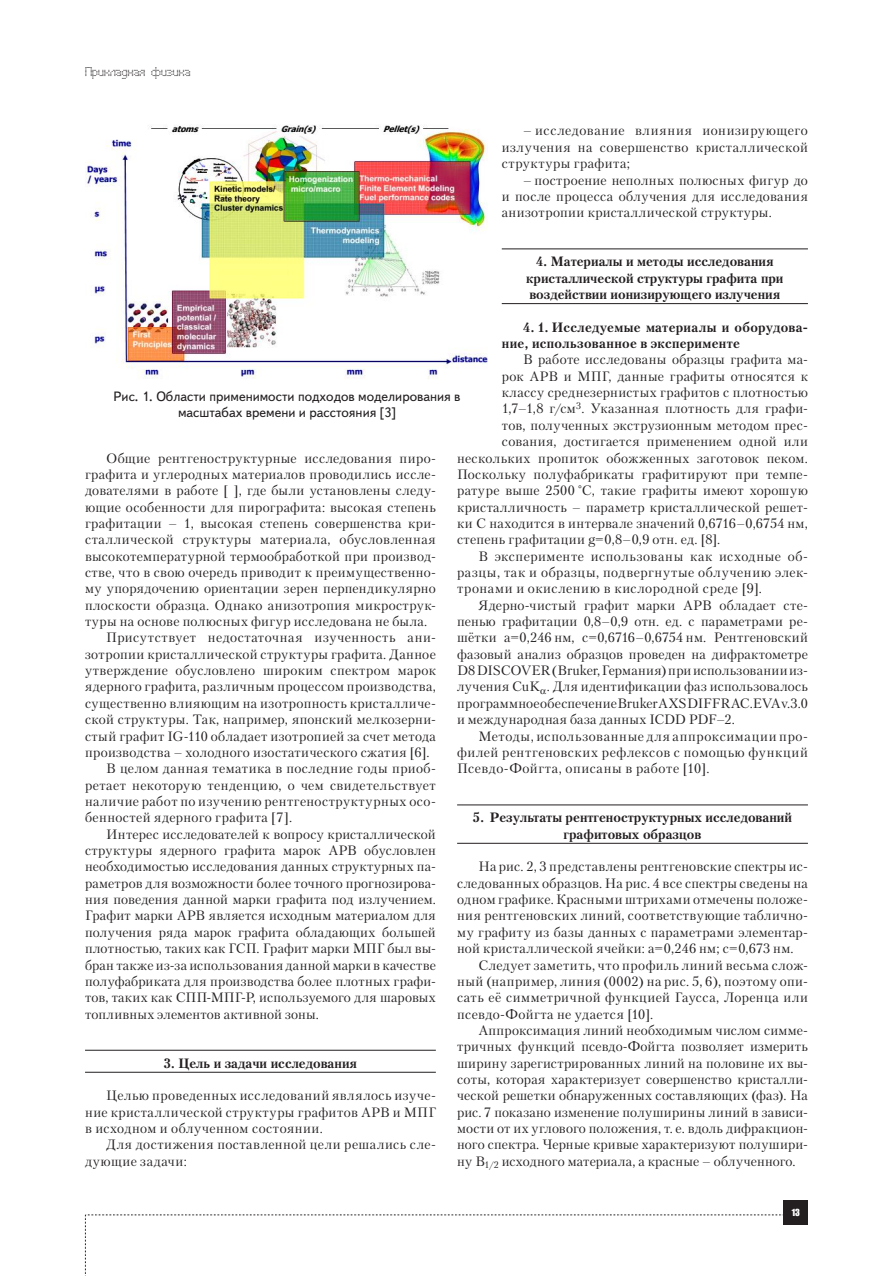
<style>
.page{position:relative;width:893px;height:1276px;background:#fff}
.page>*{position:absolute;margin:0;border:0;box-sizing:border-box;transform-origin:0 0}
.Text__рус{font:13.5px/16.4px "Petersburg C";letter-spacing:.025em;color:#231f20;text-align:justify}
.Punkt{font:700 13.5px/16.4px "Petersburg C";color:#231f20;text-align:center}
.risunok{font:13.5px/16.2px "Text Book C";color:#231f20;text-align:center}
.Text__рус-2{font:700 13.5px/16.4px "Petersburg C";letter-spacing:.02em;color:#231f20}
.t1{font:12px "Perfo";letter-spacing:.015em;color:#231f20}
.t2{font:9px "Impact";color:#fff}
</style>
<div class="page">
<svg style="left:85px;top:1214px;width:699px;height:62px"></svg>
<div style="left:784px;top:1200px;width:24px;height:24px;background:#231f20"></div>
<hr style="left:85px;top:1050px;width:351px;height:1px;background:#231f20">
<hr style="left:85px;top:1072px;width:351px;height:1px;background:#231f20">
<hr style="left:502px;top:248px;width:306px;height:1px;background:#231f20">
<hr style="left:502px;top:303px;width:306px;height:1px;background:#231f20">
<hr style="left:457px;top:804px;width:351px;height:1px;background:#231f20">
<hr style="left:457px;top:843px;width:351px;height:1px;background:#231f20">
<img style="left:85px;top:125px;width:403px;height:254px">
<p class="t1" style="left:85px;top:65px;width:107px">Прикладная физика</p>
<p class="Text__рус" style="left:502px;top:122px;width:308px;text-indent:21px">– исследование влияния ионизирующего излучения на совершенство кристаллической структуры графита;</p>
<p class="Text__рус" style="left:502px;top:171px;width:308px;text-indent:21px">– построение неполных полюсных фигур до и после процесса облучения для исследования анизотропии кристаллической структуры.</p>
<p class="Punkt" style="left:526px;top:253px;width:259px">4. Материалы и методы исследования кристаллической структуры графита при воздействии ионизирующего излучения</p>
<p class="Text__рус-2" style="left:502px;top:318px;width:308px;text-indent:21px">4. 1. Исследуемые материалы и оборудова&shy;ние, использованное в эксперименте</p>
<p class="Text__рус" style="left:523px;top:351px;width:286px">В работе исследованы образцы графита ма-</p>
<p class="Text__рус" style="left:502px;top:368px;width:308px">рок АРВ и МПГ, данные графиты относятся к</p>
<p class="Text__рус" style="left:502px;top:384px;width:308px">классу среднезернистых графитов с плотностью</p>
<p class="Text__рус" style="left:502px;top:400px;width:308px">1,7–1,8 г/см<sup>3</sup>. Указанная плотность для графи-</p>
<p class="Text__рус" style="left:502px;top:417px;width:308px">тов, полученных экструзионным методом прес-</p>
<p class="Text__рус" style="left:502px;top:433px;width:308px">сования, достигается применением одной или</p>
<p class="Text__рус" style="left:457px;top:449px;width:352px">нескольких пропиток обожженных заготовок пеком.</p>
<p class="Text__рус" style="left:457px;top:466px;width:352px">Поскольку полуфабрикаты графитируют при темпе-</p>
<p class="Text__рус" style="left:457px;top:482px;width:352px">ратуре выше 2500 °С, такие графиты имеют хорошую</p>
<p class="Text__рус" style="left:457px;top:498px;width:352px">кристалличность – параметр кристаллической решет-</p>
<p class="Text__рус" style="left:457px;top:515px;width:352px">ки С находится в интервале значений 0,6716–0,6754 нм,</p>
<p class="Text__рус" style="left:457px;top:531px;width:265px">степень графитации g=0,8–0,9 отн. ед. [8].</p>
<p class="Text__рус" style="left:457px;top:547px;width:352px;text-indent:21px">В эксперименте использованы как исходные об&shy;разцы, так и образцы, подвергнутые облучению элек&shy;тронами и окислению в кислородной среде [9].</p>
<p class="Text__рус" style="left:457px;top:596px;width:352px;text-indent:21px">Ядерно-чистый графит марки АРВ обладает сте&shy;пенью графитации 0,8–0,9 отн. ед. с параметрами ре&shy;шётки а=0,246 нм, с=0,6716–0,6754 нм. Рентгеновский фазовый анализ образцов проведен на дифрактометре D8 DISCOVER (Bruker, Германия) при использовании из&shy;лучения CuK . Для идентификации фаз использовалось программное обеспечение Bruker AXS DIFFRAC.EVA v.3.0 и международная база данных ICDD PDF–2.</p>
<p class="Text__рус" style="left:457px;top:727px;width:352px;text-indent:21px">Методы, использованные для аппроксимации про&shy;филей рентгеновских рефлексов с помощью функций Псевдо-Фойгта, описаны в работе [10].</p>
<p class="Punkt" style="left:473px;top:809px;width:321px">5. Результаты рентгеноструктурных исследований графитовых образцов</p>
<p class="Text__рус" style="left:457px;top:858px;width:352px;text-indent:21px">На рис. 2, 3 представлены рентгеновские спектры ис&shy;следованных образцов. На рис. 4 все спектры сведены на одном графике. Красными штрихами отмечены положе&shy;ния рентгеновских линий, соответствующие таблично&shy;му графиту из базы данных с параметрами элементар&shy;ной кристаллической ячейки: а=0,246 нм; с=0,673 нм.</p>
<p class="Text__рус" style="left:457px;top:956px;width:352px;text-indent:21px">Следует заметить, что профиль линий весьма слож&shy;ный (например, линия (0002) на рис. 5, 6), поэтому опи&shy;сать её симметричной функцией Гаусса, Лоренца или псевдо-Фойгта не удается [10].</p>
<p class="Text__рус" style="left:457px;top:1022px;width:352px;text-indent:21px">Аппроксимация линий необходимым числом симме&shy;тричных функций псевдо-Фойгта позволяет измерить ширину зарегистрированных линий на половине их вы&shy;соты, которая характеризует совершенство кристалли&shy;ческой решетки обнаруженных составляющих (фаз). На рис. 7 показано изменение полуширины линий в зависи&shy;мости от их углового положения, т. е. вдоль дифракцион&shy;ного спектра. Черные кривые характеризуют полушири&shy;ну В<sub>1/2</sub> исходного материала, а красные – облученного.</p>
<p class="risunok" style="left:113px;top:389px;width:349px">Рис. 1. Области применимости подходов моделирования в масштабах времени и расстояния [3]</p>
<p class="Text__рус" style="left:85px;top:449px;width:352px;text-indent:21px">Общие рентгеноструктурные исследования пиро&shy;графита и углеродных материалов проводились иссле&shy;дователями в работе [ ], где были установлены следу&shy;ющие особенности для пирографита: высокая степень графитации – 1, высокая степень совершенства кри&shy;сталлической структуры материала, обусловленная высокотемпературной термообработкой при производ&shy;стве, что в свою очередь приводит к преимущественно&shy;му упорядочению ориентации зерен перпендикулярно плоскости образца. Однако анизотропия микрострук&shy;туры на основе полюсных фигур исследована не была.</p>
<p class="Text__рус" style="left:85px;top:629px;width:352px;text-indent:21px">Присутствует недостаточная изученность ани&shy;зотропии кристаллической структуры графита. Данное утверждение обусловлено широким спектром марок ядерного графита, различным процессом производства, существенно влияющим на изотропность кристалличе&shy;ской структуры. Так, например, японский мелкозерни&shy;стый графит IG-110 обладает изотропией за счет метода производства – холодного изостатического сжатия [6].</p>
<p class="Text__рус" style="left:85px;top:760px;width:352px;text-indent:21px">В целом данная тематика в последние годы приоб&shy;ретает некоторую тенденцию, о чем свидетельствует наличие работ по изучению рентгеноструктурных осо&shy;бенностей ядерного графита [7].</p>
<p class="Text__рус" style="left:85px;top:825px;width:352px;text-indent:21px">Интерес исследователей к вопросу кристаллической структуры ядерного графита марок АРВ обусловлен необходимостью исследования данных структурных па&shy;раметров для возможности более точного прогнозирова&shy;ния поведения данной марки графита под излучением.<br>Графит марки АРВ является исходным материалом для получения ряда марок графита обладающих большей плотностью, таких как ГСП. Графит марки МПГ был вы&shy;бран также из-за использования данной марки в качестве полуфабриката для производства более плотных графи&shy;тов, таких как СПП-МПГ-Р, используемого для шаровых топливных элементов активной зоны.</p>
<p class="Punkt" style="left:164px;top:1054px;width:195px">3. Цель и задачи исследования</p>
<p class="Text__рус" style="left:85px;top:1087px;width:352px;text-indent:21px">Целью проведенных исследований являлось изуче&shy;ние кристаллической структуры графитов АРВ и МПГ в исходном и облученном состоянии.</p>
<p class="Text__рус" style="left:85px;top:1136px;width:352px;text-indent:21px">Для достижения поставленной цели решались сле&shy;дующие задачи:</p>
<p class="t2" style="left:792px;top:1205px;width:10px">13</p>
</div>
